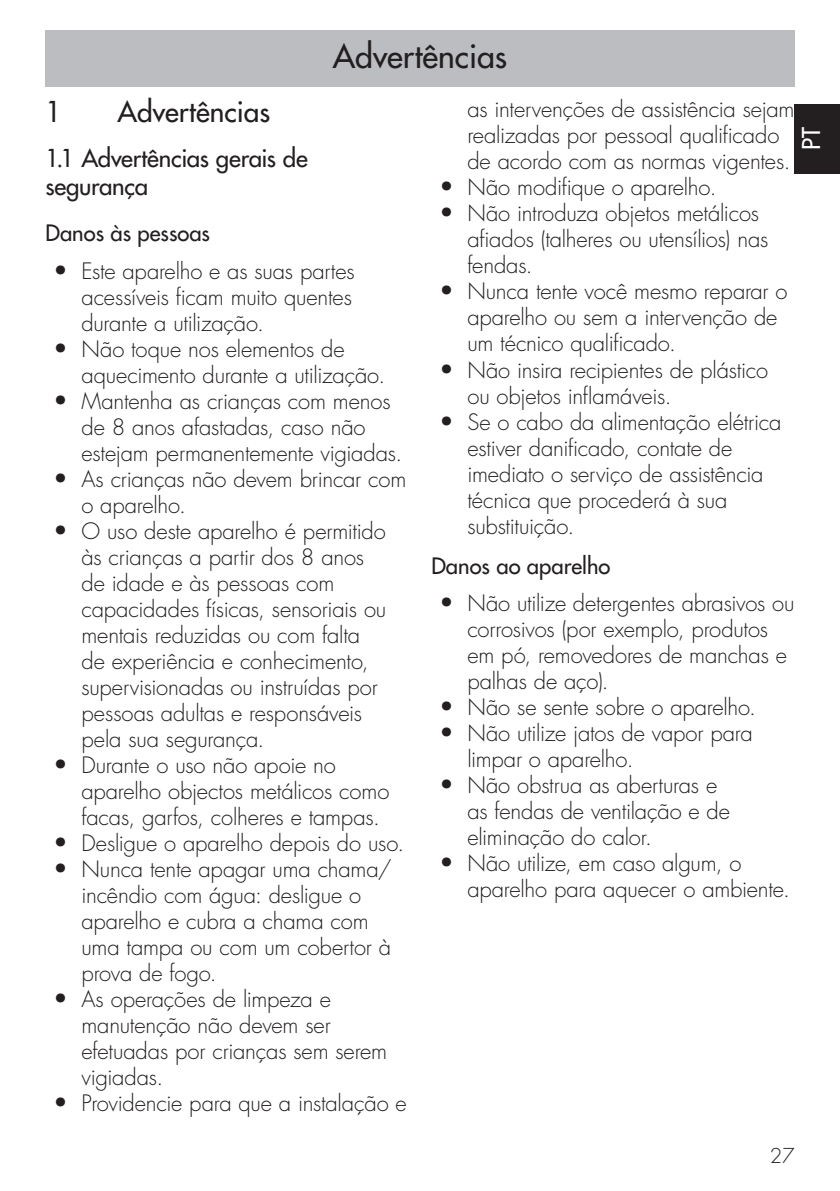
<style>
.page{position:relative;width:840px;height:1191px;background:#fff}
.page>*{position:absolute;margin:0;border:0;box-sizing:border-box;transform-origin:0 0}
.Titoli_Intestazione{font:500 32px "Futura Std";color:#231f20}
.Titolo_primo{font:500 28px "Futura Std";color:#231f20}
.Sottotitolo{font:500 24px/28px "Futura Std";letter-spacing:-.01em;color:#231f20}
.t1{font:500 24px "Futura Std";color:#fff}
.t2{font:300 22px/26px "Futura Std";letter-spacing:-.01em;color:#231f20}
.Titoletto_paragrafo{font:500 22px "Futura Std";color:#231f20}
.t3{font:300 20px "Futura Std";color:#231f20}
.s1{font-size:24px}
</style>
<div class="page">
<div style="left:45px;top:31px;width:749px;height:56px;background:#bcbdc0"></div>
<div style="left:794px;top:104px;width:45px;height:69px;background:#231f20"></div>
<p class="Titoli_Intestazione" style="left:332px;top:37px;width:176px">Advertências</p>
<p class="Titolo_primo" style="left:45px;top:94px;width:18px">1</p>
<p class="Titolo_primo" style="left:117px;top:94px;width:154px">Advertências</p>
<p class="Sottotitolo" style="left:45px;top:145px;width:264px">1.1 Advertências gerais de segurança</p>
<p class="Titoletto_paragrafo" style="left:45px;top:219px;width:166px">Danos às pessoas</p>
<p class="t2" style="left:81px;top:258px;width:275px;text-indent:-28px"><span class="s1">•</span> Este aparelho e as suas partes acessíveis ficam muito quentes durante a utilização.</p>
<p class="t2" style="left:81px;top:336px;width:305px;text-indent:-28px"><span class="s1">•</span> Não toque nos elementos de aquecimento durante a utilização.</p>
<p class="t2" style="left:81px;top:388px;width:322px;text-indent:-28px"><span class="s1">•</span> Mantenha as crianças com menos de 8 anos afastadas, caso não estejam permanentemente vigiadas.</p>
<p class="t2" style="left:81px;top:466px;width:326px;text-indent:-28px"><span class="s1">•</span> As crianças não devem brincar com o aparelho.</p>
<p class="t2" style="left:81px;top:518px;width:306px;text-indent:-28px"><span class="s1">•</span> O uso deste aparelho é permitido às crianças a partir dos 8 anos de idade e às pessoas com capacidades físicas, sensoriais ou mentais reduzidas ou com falta de experiência e conhecimento, supervisionadas ou instruídas por pessoas adultas e responsáveis pela sua segurança.</p>
<p class="t2" style="left:81px;top:752px;width:309px;text-indent:-28px"><span class="s1">•</span> Durante o uso não apoie no aparelho objectos metálicos como facas, garfos, colheres e tampas.</p>
<p class="t2" style="left:53px;top:830px;width:352px"><span class="s1">•</span> Desligue o aparelho depois do uso.</p>
<p class="t2" style="left:81px;top:856px;width:312px;text-indent:-28px"><span class="s1">•</span> Nunca tente apagar uma chama/ incêndio com água: desligue o aparelho e cubra a chama com uma tampa ou com um cobertor à prova de fogo.</p>
<p class="t2" style="left:81px;top:986px;width:307px;text-indent:-28px"><span class="s1">•</span> As operações de limpeza e manutenção não devem ser efetuadas por crianças sem serem vigiadas.</p>
<p class="t2" style="left:53px;top:1090px;width:355px"><span class="s1">•</span> Providencie para que a instalação e</p>
<p class="t2" style="left:467px;top:97px;width:328px">as intervenções de assistência sejam realizadas por pessoal qualificado de acordo com as normas vigentes.</p>
<p class="t2" style="left:439px;top:175px;width:279px"><span class="s1">•</span> Não modifique o aparelho.</p>
<p class="t2" style="left:467px;top:201px;width:302px;text-indent:-28px"><span class="s1">•</span> Não introduza objetos metálicos afiados (talheres ou utensílios) nas fendas.</p>
<p class="t2" style="left:467px;top:279px;width:321px;text-indent:-28px"><span class="s1">•</span> Nunca tente você mesmo reparar o aparelho ou sem a intervenção de um técnico qualificado.</p>
<p class="t2" style="left:467px;top:357px;width:302px;text-indent:-28px"><span class="s1">•</span> Não insira recipientes de plástico ou objetos inflamáveis.</p>
<p class="t2" style="left:467px;top:409px;width:315px;text-indent:-28px"><span class="s1">•</span> Se o cabo da alimentação elétrica estiver danificado, contate de imediato o serviço de assistência técnica que procederá à sua substituição.</p>
<p class="Titoletto_paragrafo" style="left:431px;top:552px;width:180px">Danos ao aparelho</p>
<p class="t2" style="left:467px;top:591px;width:328px;text-indent:-28px"><span class="s1">•</span> Não utilize detergentes abrasivos ou corrosivos (por exemplo, produtos em pó, removedores de manchas e palhas de aço).</p>
<p class="t2" style="left:439px;top:695px;width:318px"><span class="s1">•</span> Não se sente sobre o aparelho.</p>
<p class="t2" style="left:467px;top:721px;width:287px;text-indent:-28px"><span class="s1">•</span> Não utilize jatos de vapor para limpar o aparelho.</p>
<p class="t2" style="left:467px;top:773px;width:264px;text-indent:-28px"><span class="s1">•</span> Não obstrua as aberturas e as fendas de ventilação e de eliminação do calor.</p>
<p class="t2" style="left:467px;top:851px;width:324px;text-indent:-28px"><span class="s1">•</span> Não utilize, em caso algum, o aparelho para aquecer o ambiente.</p>
<p class="t1" style="left:795px;top:150px;width:24px;rotate:-90deg">PT</p>
<p class="t3" style="left:769px;top:1143px;width:26px">27</p>
</div>
